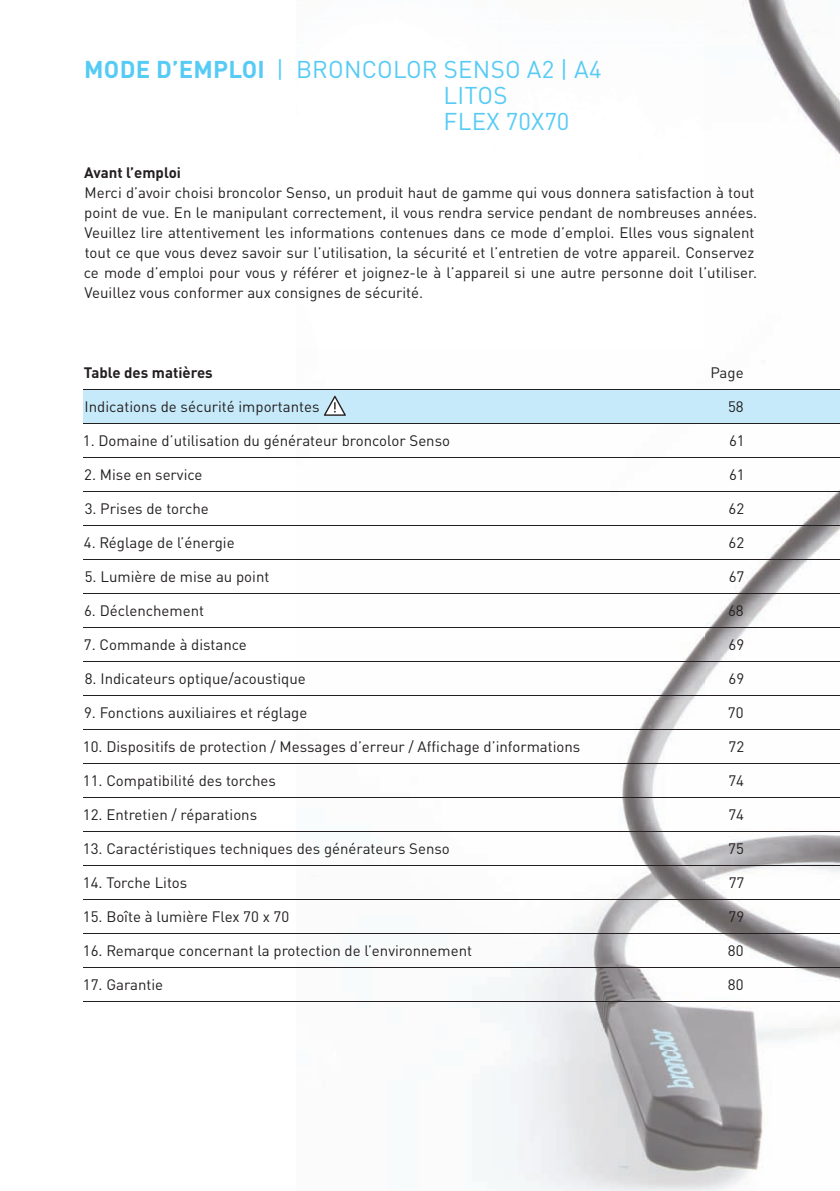
<style>
.page{position:relative;width:840px;height:1191px;background:#fff}
.page>*{position:absolute;margin:0;border:0;box-sizing:border-box;transform-origin:0 0}
.t1{font:24px/26px "DINOT";letter-spacing:.01em;color:#56cbf5}
.t2{font:15px/20px "DINOT";color:#231f20}
.t3{font:700 15px "DINOT";letter-spacing:-.01em;color:#231f20}
.s1{font-weight:700}
</style>
<div class="page">
<img style="left:494px;top:0;width:345px;height:1191px">
<div style="left:84px;top:389px;width:755px;height:34px;background:#c6eafa"></div>
<hr style="left:84px;top:389px;width:755px;height:1px;background:#231f20">
<hr style="left:84px;top:423px;width:755px;height:1px;background:#231f20">
<hr style="left:84px;top:457px;width:755px;height:1px;background:#231f20">
<hr style="left:84px;top:491px;width:755px;height:1px;background:#231f20">
<hr style="left:84px;top:525px;width:755px;height:1px;background:#231f20">
<hr style="left:84px;top:559px;width:755px;height:1px;background:#231f20">
<hr style="left:84px;top:593px;width:755px;height:1px;background:#231f20">
<hr style="left:84px;top:627px;width:755px;height:1px;background:#231f20">
<hr style="left:84px;top:661px;width:755px;height:1px;background:#231f20">
<hr style="left:84px;top:695px;width:755px;height:1px;background:#231f20">
<hr style="left:84px;top:729px;width:755px;height:1px;background:#231f20">
<hr style="left:84px;top:763px;width:755px;height:1px;background:#231f20">
<hr style="left:84px;top:797px;width:755px;height:1px;background:#231f20">
<hr style="left:84px;top:831px;width:755px;height:1px;background:#231f20">
<hr style="left:84px;top:865px;width:755px;height:1px;background:#231f20">
<hr style="left:84px;top:899px;width:755px;height:1px;background:#231f20">
<hr style="left:84px;top:933px;width:755px;height:1px;background:#231f20">
<hr style="left:84px;top:967px;width:755px;height:1px;background:#231f20">
<hr style="left:84px;top:1001px;width:755px;height:1px;background:#231f20">
<svg style="left:323px;top:396px;width:23px;height:20px"></svg>
<h1 class="t1" style="left:84px;top:56px;width:518px"><span class="s1">mode dʼemploI</span> | BRONCOLOR SENSO A2 | A4</h1>
<h1 class="t1" style="left:443px;top:82px;width:127px">LITOS<br>FLEX 70X70</h1>
<p class="t3" style="left:84px;top:163px;width:98px">avant l’emploi</p>
<p class="t2" style="left:84px;top:182px;width:674px">Merci dʼavoir choisi broncolor Senso, un produit haut de gamme qui vous donnera satisfaction à tout point de vue. En le manipulant correctement, il vous rendra service pendant de nombreuses années.<br>Veuillez lire attentivement les informations contenues dans ce mode dʼemploi. Elles vous signalent tout ce que vous devez savoir sur lʼutilisation, la sécurité et lʼentretien de votre appareil. Conservez ce mode dʼemploi pour vous y référer et joignez-le à lʼappareil si une autre personne doit lʼutiliser.<br>Veuillez vous conformer aux consignes de sécurité.</p>
<p class="t3" style="left:84px;top:363px;width:130px">table des matières</p>
<p class="t2" style="left:710px;top:362px;width:35px">Page</p>
<p class="t2" style="left:84px;top:396px;width:236px">Indications de sécurité importantes</p>
<p class="t2" style="left:727px;top:396px;width:17px">58</p>
<p class="t2" style="left:83px;top:430px;width:368px">1. Domaine d’utilisation du générateur broncolor Senso</p>
<p class="t2" style="left:728px;top:430px;width:17px">61</p>
<p class="t2" style="left:84px;top:464px;width:120px">2. Mise en service</p>
<p class="t2" style="left:728px;top:464px;width:17px">61</p>
<p class="t2" style="left:85px;top:498px;width:126px">3. Prises de torche</p>
<p class="t2" style="left:728px;top:498px;width:17px">62</p>
<p class="t2" style="left:84px;top:532px;width:152px">4. Réglage de l’énergie</p>
<p class="t2" style="left:728px;top:532px;width:17px">62</p>
<p class="t2" style="left:85px;top:566px;width:186px">5. Lumière de mise au point</p>
<p class="t2" style="left:728px;top:566px;width:17px">67</p>
<p class="t2" style="left:84px;top:600px;width:121px">6. Déclenchement</p>
<p class="t2" style="left:727px;top:600px;width:17px">68</p>
<p class="t2" style="left:84px;top:634px;width:164px">7. Commande à distance</p>
<p class="t2" style="left:728px;top:634px;width:17px">69</p>
<p class="t2" style="left:85px;top:668px;width:222px">8. Indicateurs optique/acoustique</p>
<p class="t2" style="left:728px;top:668px;width:17px">69</p>
<p class="t2" style="left:84px;top:702px;width:225px">9. Fonctions auxiliaires et réglage</p>
<p class="t2" style="left:727px;top:702px;width:17px">70</p>
<p class="t2" style="left:83px;top:736px;width:499px">10. Dispositifs de protection / Messages d’erreur / Affichage dʼinformations</p>
<p class="t2" style="left:728px;top:736px;width:17px">72</p>
<p class="t2" style="left:83px;top:770px;width:194px">11. Compatibilité des torches</p>
<p class="t2" style="left:728px;top:770px;width:17px">74</p>
<p class="t2" style="left:83px;top:804px;width:176px">12. Entretien / réparations</p>
<p class="t2" style="left:728px;top:804px;width:17px">74</p>
<p class="t2" style="left:83px;top:838px;width:368px">13. Caractéristiques techniques des générateurs Senso</p>
<p class="t2" style="left:728px;top:838px;width:17px">75</p>
<p class="t2" style="left:83px;top:872px;width:106px">14. Torche Litos</p>
<p class="t2" style="left:728px;top:872px;width:17px">77</p>
<p class="t2" style="left:83px;top:906px;width:208px">15. Boîte à lumière Flex 70 x 70</p>
<p class="t2" style="left:728px;top:906px;width:17px">79</p>
<p class="t2" style="left:83px;top:940px;width:390px">16. Remarque concernant la protection de l’environnement</p>
<p class="t2" style="left:727px;top:940px;width:17px">80</p>
<p class="t2" style="left:83px;top:974px;width:82px">17. Garantie</p>
<p class="t2" style="left:727px;top:974px;width:17px">80</p>
</div>
